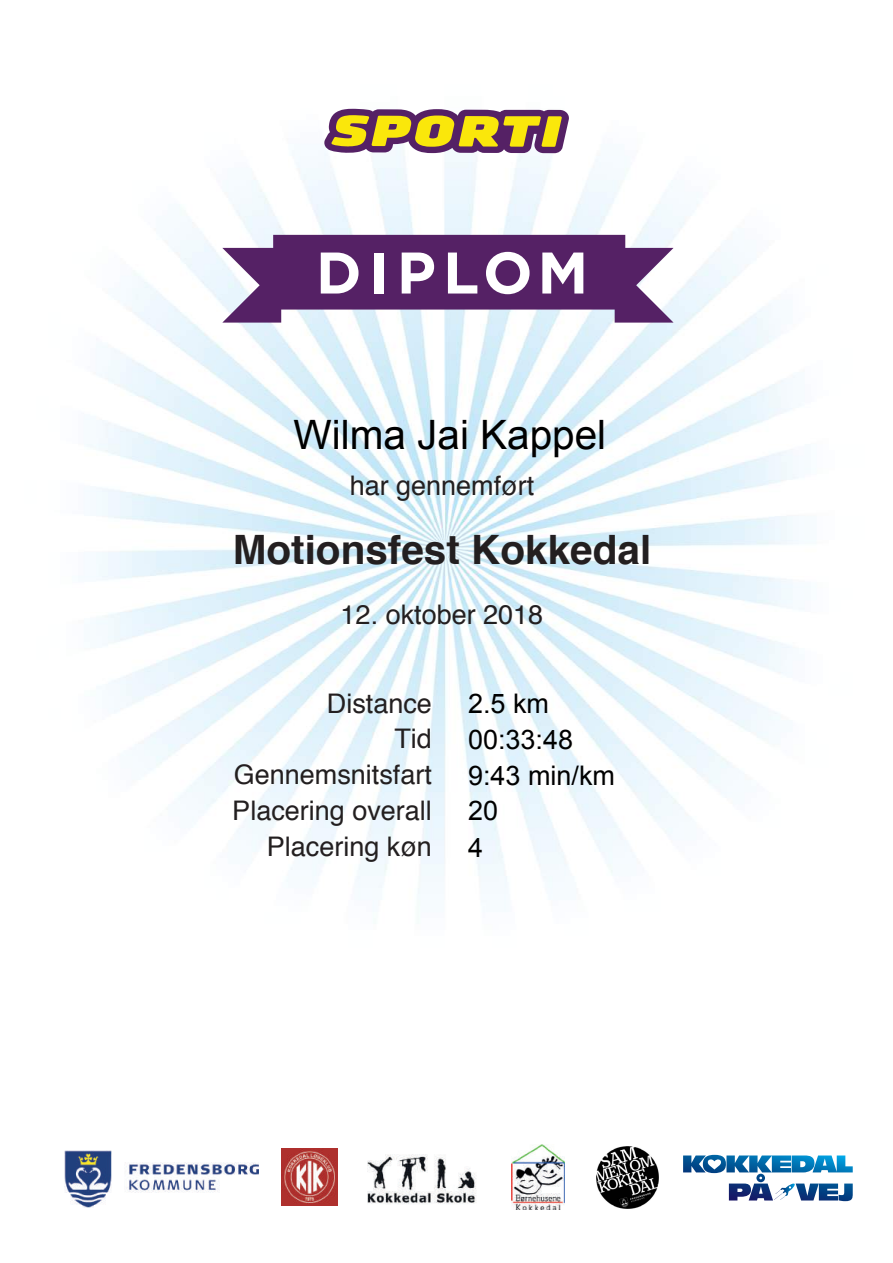
<style>
.page{position:relative;width:893px;height:1263px;background:#fff}
.page>*{position:absolute;margin:0;border:0;box-sizing:border-box;transform-origin:0 0}
.t1{font:700 58.5px "Gotham";letter-spacing:.12em;color:#fff}
.t2{font:700 40.5px "Helvetica";color:#231f20}
.t3{font:40.5px "Arial";color:#000}
.t4{font:27px/36px "Helvetica";color:#231f20;text-align:right}
.t5{font:27px/37.5px "Arial";color:#000}
</style>
<div class="page">
<img style="left:84px;top:108px;width:764px;height:1102px">
<svg style="left:324px;top:109px;width:245px;height:44px;background:#aa894f"></svg>
<svg style="left:222px;top:235px;width:451px;height:88px;background:#764f85"></svg>
<img style="left:512px;top:1145px;width:52px;height:64px">
<img style="left:64px;top:1150px;width:195px;height:57px">
<img style="left:282px;top:1149px;width:56px;height:56px">
<img style="left:362px;top:1154px;width:118px;height:50px">
<svg style="left:683px;top:1155px;width:170px;height:46px"></svg>
<img style="left:596px;top:1146px;width:62px;height:62px">
<h1 class="t1" style="left:316px;top:239px;width:274px">DIPLOM</h1>
<h2 class="t3" style="left:294px;top:413px;width:314px">Wilma Jai Kappel</h2>
<p class="t4" style="left:350px;top:468px;width:186px">har gennemført</p>
<h2 class="t2" style="left:233px;top:517px;width:420px">Motionsfest Kokkedal</h2>
<p class="t4" style="left:341px;top:597px;width:204px">12. oktober 2018</p>
<p class="t4" style="left:232px;top:686px;width:201px">Distance<br>Tid<br>Gennemsnitsfart<br>Placering overall<br>Placering køn</p>
<p class="t5" style="left:468px;top:685px;width:82px">2.5 km</p>
<p class="t5" style="left:468px;top:722px;width:148px;line-height:36px">00:33:48<br>9:43 min/km</p>
<p class="t5" style="left:468px;top:791px;width:32px">20<br>4</p>
</div>
